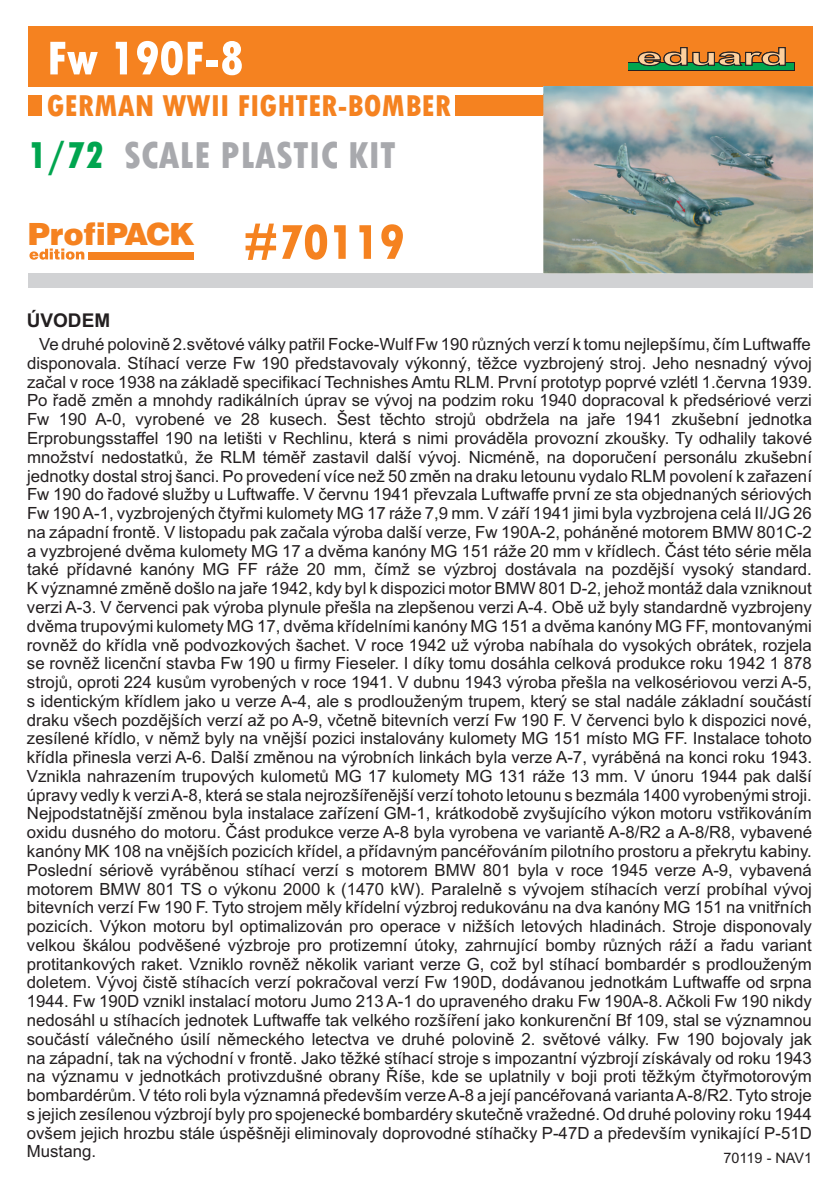
<style>
.page{position:relative;width:840px;height:1191px;background:#fff}
.page>*{position:absolute;margin:0;border:0;box-sizing:border-box;transform-origin:0 0}
.t1{font:800 condensed 51.6px "Tw Cen";color:#f58220}
.t2{font:800 condensed 50px "Tw Cen";color:#fff}
.t3{font:800 condensed 39.6px "Tw Cen";color:#a8a9ad}
.t4{font:800 condensed 31.8px "Tw Cen";color:#f58220}
.t5{font:30.6px "Switzerland Black EE";letter-spacing:-3.615em;color:#f58220}
.t6{font:700 19px "Arial";color:#231f20}
.t7{font:16.8px/18.8px "Arial";color:#231f20;text-align:justify}
.t8{font:14.4px "Arial";color:#231f20}
.s1{color:#00a54f}
</style>
<div class="page">
<div style="left:455px;top:95px;width:350px;height:20px;background:#f58220"></div>
<div style="left:28px;top:26px;width:784px;height:61px;background:#f58220"></div>
<svg style="left:628px;top:62px;width:165px;height:1px"></svg>
<div style="left:628px;top:63px;width:165px;height:7px;background:#00a54f"></div>
<svg style="left:637px;top:47px;width:148px;height:19px"></svg>
<svg style="left:29px;top:248px;width:55px;height:12px"></svg>
<div style="left:88px;top:252px;width:106px;height:7px;background:#f58220"></div>
<div style="left:28px;top:273px;width:784px;height:15px;background:#d1d2d4"></div>
<div style="left:28px;top:95px;width:14px;height:20px;background:#f58220"></div>
<img style="left:543px;top:87px;width:269px;height:186px">
<h2 class="t2" style="left:47px;top:40px;width:199px">Fw 190F-8</h2>
<h3 class="t4" style="left:47px;top:94px;width:405px">GERMAN WWII FIGHTER-BOMBER</h3>
<h3 class="t3" style="left:28px;top:141px;width:369px"><span class="s1">1/72</span> SCALE PLASTIC KIT</h3>
<h3 class="t5" style="left:28px;top:215px;width:295px">Profi PACK</h3>
<p class="t6" style="left:27px;top:313px;width:85px">ÚVODEM</p>
<h1 class="t1" style="left:243px;top:223px;width:162px">#70119</h1>
<p class="t7" style="left:27px;top:336px;width:786px;text-indent:12px">Ve druhé polovině 2.světové války patřil Focke-Wulf Fw 190 různých verzí k tomu nejlepšímu, čím Luftwaffe disponovala. Stíhací verze Fw 190 představovaly výkonný, těžce vyzbrojený stroj. Jeho nesnadný vývoj začal v roce 1938 na základě specifikací Technishes Amtu RLM. První prototyp poprvé vzlétl 1.června 1939.<br>Po řadě změn a mnohdy radikálních úprav se vývoj na podzim roku 1940 dopracoval k předsériové verzi Fw 190 A-0, vyrobené ve 28 kusech. Šest těchto strojů obdržela na jaře 1941 zkušební jednotka Erprobungsstaffel 190 na letišti v Rechlinu, která s nimi prováděla provozní zkoušky. Ty odhalily takové množství nedostatků, že RLM téměř zastavil další vývoj. Nicméně, na doporučení personálu zkušební jednotky dostal stroj šanci. Po provedení více než 50 změn na draku letounu vydalo RLM povolení k zařazení Fw 190 do řadové služby u Luftwaffe. V červnu 1941 převzala Luftwaffe první ze sta objednaných sériových Fw 190 A-1, vyzbrojených čtyřmi kulomety MG 17 ráže 7,9 mm. V září 1941 jimi byla vyzbrojena celá II/JG 26 na západní frontě. V listopadu pak začala výroba další verze, Fw 190A-2, poháněné motorem BMW 801C-2 a vyzbrojené dvěma kulomety MG 17 a dvěma kanóny MG 151 ráže 20 mm v křídlech. Část této série měla také přídavné kanóny MG FF ráže 20 mm, čímž se výzbroj dostávala na pozdější vysoký standard.<br>K významné změně došlo na jaře 1942, kdy byl k dispozici motor BMW 801 D-2, jehož montáž dala vzniknout verzi A-3. V červenci pak výroba plynule přešla na zlepšenou verzi A-4. Obě už byly standardně vyzbrojeny dvěma trupovými kulomety MG 17, dvěma křídelními kanóny MG 151 a dvěma kanóny MG FF, montovanými rovněž do křídla vně podvozkových šachet. V roce 1942 už výroba nabíhala do vysokých obrátek, rozjela se rovněž licenční stavba Fw 190 u firmy Fieseler. I díky tomu dosáhla celková produkce roku 1942 1 878 strojů, oproti 224 kusům vyrobených v roce 1941. V dubnu 1943 výroba přešla na velkosériovou verzi A-5, s identickým křídlem jako u verze A-4, ale s prodlouženým trupem, který se stal nadále základní součástí draku všech pozdějších verzí až po A-9, včetně bitevních verzí Fw 190 F. V červenci bylo k dispozici nové, zesílené křídlo, v němž byly na vnější pozici instalovány kulomety MG 151 místo MG FF. Instalace tohoto křídla přinesla verzi A-6. Další změnou na výrobních linkách byla verze A-7, vyráběná na konci roku 1943.<br>Vznikla nahrazením trupových kulometů MG 17 kulomety MG 131 ráže 13 mm. V únoru 1944 pak další úpravy vedly k verzi A-8, která se stala nejrozšířenější verzí tohoto letounu s bezmála 1400 vyrobenými stroji.<br>Nejpodstatnější změnou byla instalace zařízení GM-1, krátkodobě zvyšujícího výkon motoru vstřikováním oxidu dusného do motoru. Část produkce verze A-8 byla vyrobena ve variantě A-8/R2 a A-8/R8, vybavené kanóny MK 108 na vnějších pozicích křídel, a přídavným pancéřováním pilotního prostoru a překrytu kabiny.<br>Poslední sériově vyráběnou stíhací verzí s motorem BMW 801 byla v roce 1945 verze A-9, vybavená motorem BMW 801 TS o výkonu 2000 k (1470 kW). Paralelně s vývojem stíhacích verzí probíhal vývoj bitevních verzí Fw 190 F. Tyto strojem měly křídelní výzbroj redukovánu na dva kanóny MG 151 na vnitřních pozicích. Výkon motoru byl optimalizován pro operace v nižších letových hladinách. Stroje disponovaly velkou škálou podvěšené výzbroje pro protizemní útoky, zahrnující bomby různých ráží a řadu variant protitankových raket. Vzniklo rovněž několik variant verze G, což byl stíhací bombardér s prodlouženým doletem. Vývoj čistě stíhacích verzí pokračoval verzí Fw 190D, dodávanou jednotkám Luftwaffe od srpna 1944. Fw 190D vznikl instalací motoru Jumo 213 A-1 do upraveného draku Fw 190A-8. Ačkoli Fw 190 nikdy nedosáhl u stíhacích jednotek Luftwaffe tak velkého rozšíření jako konkurenční Bf 109, stal se významnou součástí válečného úsilí německého letectva ve druhé polovině 2. světové války. Fw 190 bojovaly jak na západní, tak na východní v frontě. Jako těžké stíhací stroje s impozantní výzbrojí získávaly od roku 1943 na významu v jednotkách protivzdušné obrany Říše, kde se uplatnily v boji proti těžkým čtyřmotorovým bombardérům. V této roli byla významná především verze A-8 a její pancéřovaná varianta A-8/R2. Tyto stroje s jejich zesílenou výzbrojí byly pro spojenecké bombardéry skutečně vražedné. Od druhé poloviny roku 1944 ovšem jejich hrozbu stále úspěšněji eliminovaly doprovodné stíhačky P-47D a především vynikající P-51D Mustang.</p>
<p class="t8" style="left:723px;top:1152px;width:90px">70119 - NAV1</p>
</div>
